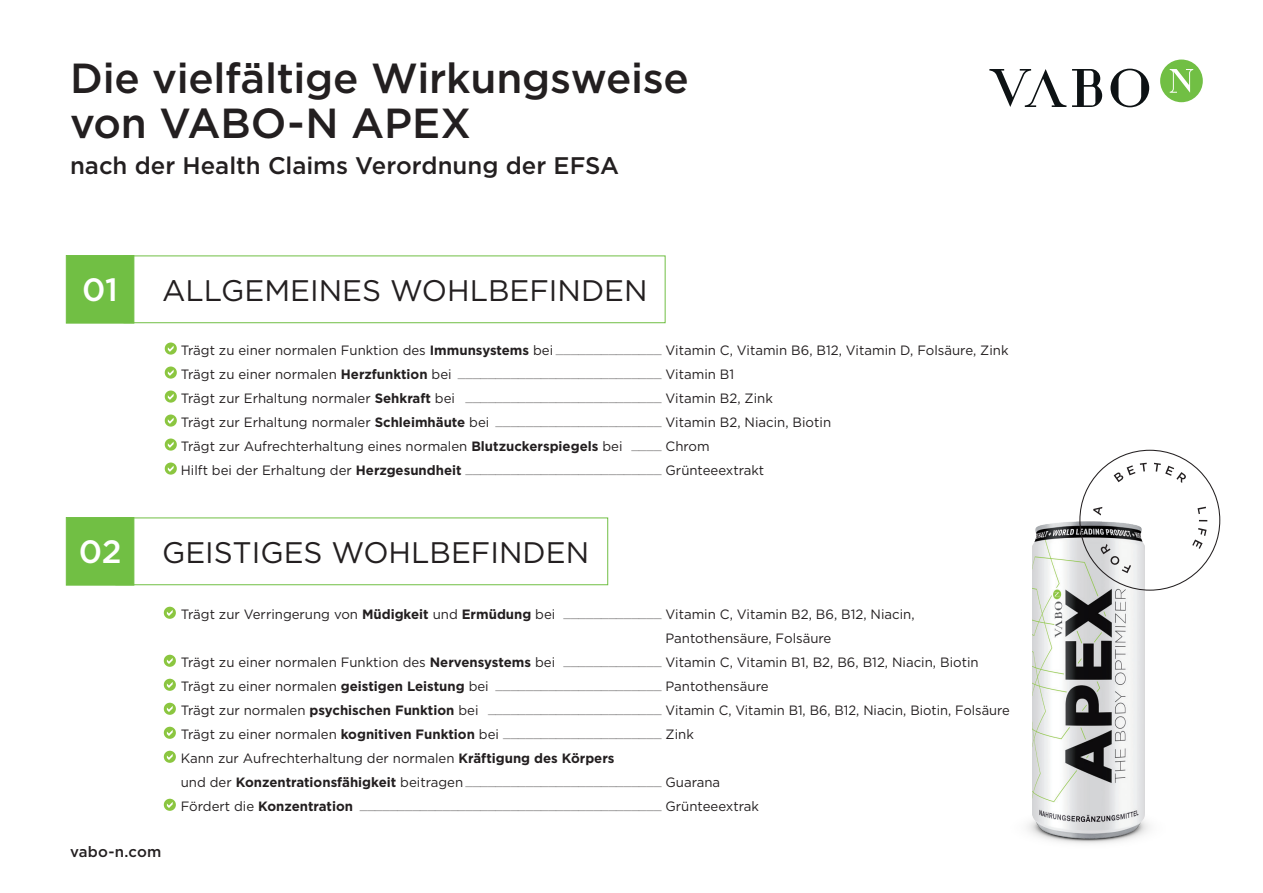
<style>
.page{position:relative;width:1263px;height:893px;background:#fff}
.page>*{position:absolute;margin:0;border:0;box-sizing:border-box;transform-origin:0 0}
.t1{font:500 42px/45px "Gotham";letter-spacing:-.005em;color:#231f20}
.t2{font:500 32.25px "Gotham";color:#fff}
.t3{font:29.7px "Gotham";color:#231f20}
.t4{font:500 24px "Gotham";color:#231f20}
.t5{font:500 15px "Gotham";letter-spacing:.01em;color:#231f20}
.t6{font:13.5px/24px "Gotham";color:#231f20}
.t7{font:200 13.5px/24px "Gotham";color:#231f20}
.s1{font-weight:700}
.s2{font-weight:200}
.s3{font-weight:400}
</style>
<div class="page">
<img style="left:1033px;top:521px;width:112px;height:319px">
<svg style="left:1160px;top:60px;width:43px;height:42px"></svg>
<svg style="left:989px;top:69px;width:77px;height:38px"></svg>
<svg style="left:1110px;top:69px;width:39px;height:38px"></svg>
<svg style="left:1072px;top:69px;width:30px;height:38px"></svg>
<svg style="left:1079px;top:450px;width:141px;height:141px"></svg>
<div style="left:124px;top:256px;width:541px;height:67px;border:1px solid #71bf44"></div>
<div style="left:66px;top:255px;width:68px;height:68px;background:#71bf44"></div>
<svg style="left:164px;top:342px;width:13px;height:13px"></svg>
<svg style="left:164px;top:366px;width:13px;height:13px"></svg>
<svg style="left:164px;top:390px;width:13px;height:13px"></svg>
<svg style="left:164px;top:414px;width:13px;height:13px"></svg>
<svg style="left:164px;top:438px;width:13px;height:13px"></svg>
<svg style="left:164px;top:462px;width:13px;height:13px"></svg>
<div style="left:116px;top:518px;width:492px;height:67px;border:1px solid #71bf44"></div>
<div style="left:66px;top:517px;width:68px;height:68px;background:#71bf44"></div>
<svg style="left:164px;top:607px;width:12px;height:12px"></svg>
<svg style="left:164px;top:655px;width:12px;height:12px"></svg>
<svg style="left:164px;top:679px;width:12px;height:12px"></svg>
<svg style="left:164px;top:703px;width:12px;height:12px"></svg>
<svg style="left:164px;top:727px;width:12px;height:12px"></svg>
<svg style="left:164px;top:751px;width:12px;height:12px"></svg>
<svg style="left:164px;top:799px;width:12px;height:12px"></svg>
<h1 class="t1" style="left:70px;top:55px;width:620px">Die vielfältige Wirkungsweise von VABO-N APEX</h1>
<h3 class="t4" style="left:70px;top:149px;width:551px">nach der Health Claims Verordnung der EFSA</h3>
<h2 class="t2" style="left:82px;top:268px;width:38px">01</h2>
<h3 class="t3" style="left:162px;top:271px;width:487px">ALLGEMEINES WOHLBEFINDEN</h3>
<p class="t6" style="left:181px;top:338px;width:829px">Trägt zu einer normalen Funktion des <span class="s1">Immunsystems</span> bei <span class="s2">______________</span> Vitamin C, Vitamin B6, B12, Vitamin D, Folsäure, Zink Trägt zu einer normalen <span class="s1">Herzfunktion</span> bei <span class="s2">___________________________</span> Vitamin B1<br>Trägt zur Erhaltung normaler <span class="s1">Sehkraft</span> bei <span class="s2">__________________________</span> Vitamin B2, Zink<br>Trägt zur Erhaltung normaler <span class="s1">Schleimhäute</span> bei <span class="s2">______________________</span> Vitamin B2, Niacin, Biotin<br>Trägt zur Aufrechterhaltung eines normalen <span class="s1">Blutzuckerspiegels</span> bei <span class="s2">____</span> Chrom<br>Hilft bei der Erhaltung der <span class="s1">Herzgesundheit</span> <span class="s2">__________________________</span> Grünteeextrakt</p>
<h2 class="t2" style="left:79px;top:530px;width:44px">02</h2>
<h3 class="t3" style="left:162px;top:533px;width:429px">GEISTIGES WOHLBEFINDEN</h3>
<p class="t5" style="left:70px;top:842px;width:93px">vabo-n.com</p>
<p class="t6" style="left:181px;top:602px;width:735px">Trägt zur Verringerung von <span class="s1">Müdigkeit</span> und <span class="s1">Ermüdung</span> bei <span class="s2">_____________</span> Vitamin C, Vitamin B2, B6, B12, Niacin,</p>
<p class="t6" style="left:666px;top:626px;width:167px">Pantothensäure, Folsäure</p>
<p class="t6" style="left:181px;top:650px;width:799px">Trägt zu einer normalen Funktion des <span class="s1">Nervensystems</span> bei <span class="s2">_____________</span> Vitamin C, Vitamin B1, B2, B6, B12, Niacin, Biotin</p>
<p class="t6" style="left:181px;top:674px;width:589px">Trägt zu einer normalen <span class="s1">geistigen Leistung</span> bei <span class="s2">______________________</span> Pantothensäure</p>
<p class="t6" style="left:181px;top:698px;width:830px">Trägt zur normalen <span class="s1">psychischen Funktion</span> bei <span class="s2">_______________________</span> Vitamin C, Vitamin B1, B6, B12, Niacin, Biotin, Folsäure</p>
<p class="t6" style="left:181px;top:722px;width:515px">Trägt zu einer normalen <span class="s1">kognitiven Funktion</span> bei <span class="s2">_____________________</span> Zink</p>
<p class="t6" style="left:181px;top:746px;width:435px">Kann zur Aufrechterhaltung der normalen <span class="s1">Kräftigung des Körpers</span></p>
<p class="t7" style="left:181px;top:768px;width:580px"><span class="s3">und der</span> <span class="s1">Konzentrationsfähigkeit</span> <span class="s3">beitragen</span> __________________________ <span class="s3">Guarana<br>Fördert die</span> <span class="s1">Konzentration</span> ________________________________________ <span class="s3">Grünteeextrak</span></p>
</div>
